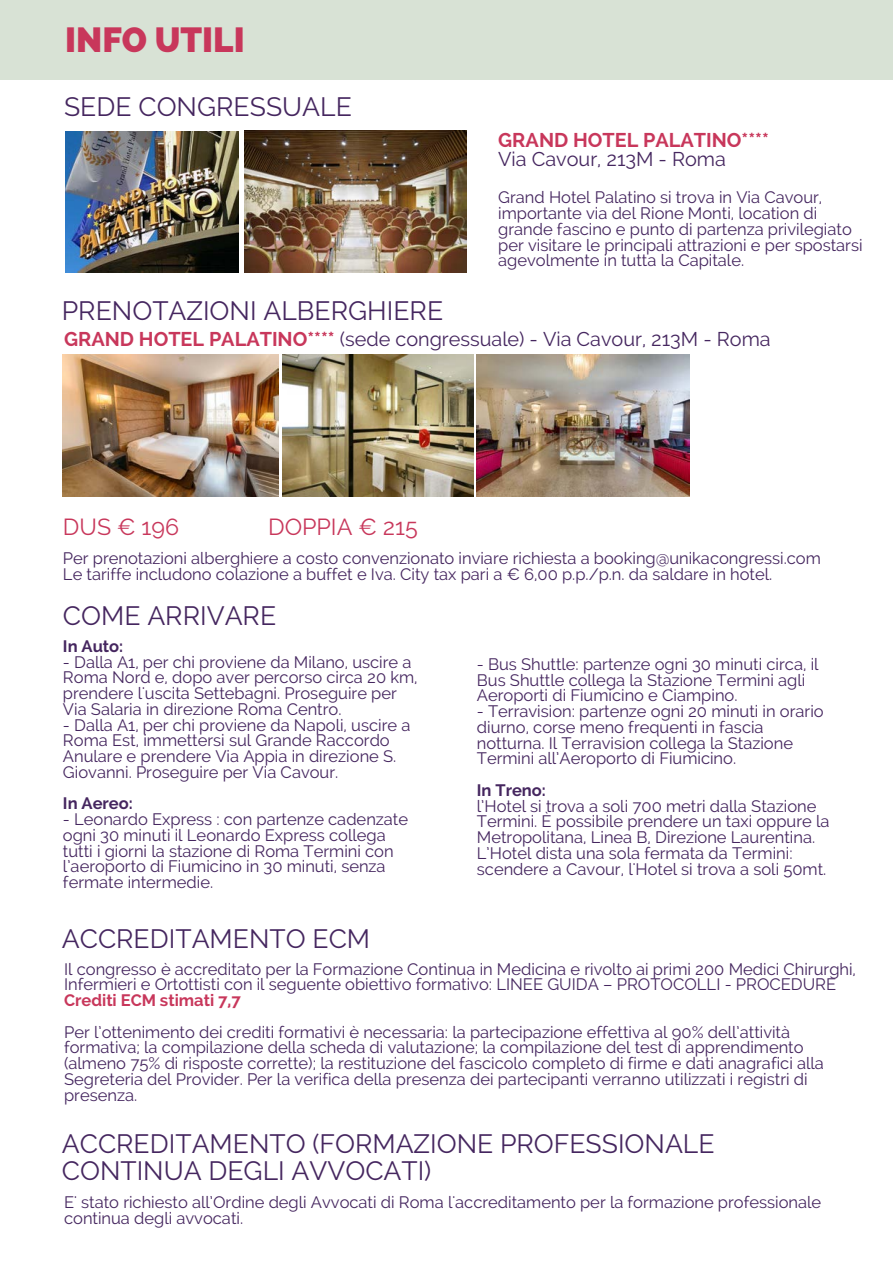
<style>
.page{position:relative;width:893px;height:1263px;background:#fff}
.page>*{position:absolute;margin:0;border:0;box-sizing:border-box;transform-origin:0 0}
.t1{font:800 34.65px "Raleway";color:#c8375b}
.t2{font:26.4px/27px "Raleway";color:#45265f}
.t3{font:23.1px "Raleway";color:#c8375b}
.t4{font:19.8px "Raleway";color:#45265f}
.t5{font:700 19.8px "Raleway";color:#c8375b}
.t6{font:16.5px/15.8px "Raleway";color:#45265f}
.t7{font:700 16.5px "Raleway";color:#45265f}
.t8{font:700 16.5px "Raleway";color:#c8375b}
.s1{font-weight:700;color:#c8375b}
</style>
<div class="page">
<div style="left:0;top:0;width:892px;height:80px;background:#d8e2d5"></div>
<img style="left:65px;top:132px;width:173px;height:140px">
<img style="left:282px;top:354px;width:191px;height:143px">
<img style="left:63px;top:354px;width:216px;height:143px">
<img style="left:244px;top:130px;width:222px;height:142px">
<img style="left:477px;top:354px;width:212px;height:143px">
<h1 class="t1" style="left:65px;top:19px;width:181px">INFO UTILI</h1>
<h2 class="t2" style="left:64px;top:93px;width:289px">SEDE CONGRESSUALE</h2>
<h2 class="t2" style="left:62px;top:298px;width:383px">PRENOTAZIONI ALBERGHIERE</h2>
<p class="t5" style="left:498px;top:128px;width:272px">GRAND HOTEL PALATINO****</p>
<p class="t4" style="left:498px;top:147px;width:229px">Via Cavour, 213M - Roma</p>
<p class="t6" style="left:498px;top:190px;width:366px">Grand Hotel Palatino si trova in Via Cavour, importante via del Rione Monti, location di grande fascino e punto di partenza privilegiato per visitare le principali attrazioni e per spostarsi agevolmente in tutta la Capitale.</p>
<p class="t4" style="left:64px;top:327px;width:708px"><span class="s1">GRAND HOTEL PALATINO****</span> (sede congressuale) - Via Cavour, 213M - Roma</p>
<h3 class="t3" style="left:63px;top:513px;width:118px">DUS € 196</h3>
<h3 class="t3" style="left:268px;top:513px;width:151px">DOPPIA € 215</h3>
<p class="t6" style="left:63px;top:551px;width:759px">Per prenotazioni alberghiere a costo convenzionato inviare richiesta a booking@unikacongressi.com<br>Le tariffe includono colazione a buffet e Iva. City tax pari a € 6,00 p.p./p.n. da saldare in hotel.</p>
<h2 class="t2" style="left:63px;top:602px;width:215px">COME ARRIVARE</h2>
<p class="t7" style="left:63px;top:636px;width:62px">In Auto:</p>
<p class="t6" style="left:63px;top:654px;width:356px">- Dalla A1, per chi proviene da Milano, uscire a Roma Nord e, dopo aver percorso circa 20 km, prendere l'uscita Settebagni. Proseguire per Via Salaria in direzione Roma Centro.</p>
<p class="t6" style="left:63px;top:717px;width:349px">- Dalla A1, per chi proviene da Napoli, uscire a Roma Est, immettersi sul Grande Raccordo Anulare e prendere Via Appia in direzione S.<br>Giovanni. Proseguire per Via Cavour.</p>
<p class="t7" style="left:63px;top:794px;width:71px">In Aereo:</p>
<p class="t6" style="left:63px;top:811px;width:346px">- Leonardo Express : con partenze cadenzate ogni 30 minuti il Leonardo Express collega tutti i giorni la stazione di Roma Termini con l’aeroporto di Fiumicino in 30 minuti, senza fermate intermedie.</p>
<p class="t6" style="left:477px;top:656px;width:343px">- Bus Shuttle: partenze ogni 30 minuti circa, il<br>Bus Shuttle collega la Stazione Termini agli<br>Aeroporti di Fiumicino e Ciampino.</p>
<p class="t6" style="left:477px;top:703px;width:348px">- Terravision: partenze ogni 20 minuti in orario diurno, corse meno frequenti in fascia notturna. Il Terravision collega la Stazione Termini all’Aeroporto di Fiumicino.</p>
<p class="t7" style="left:477px;top:780px;width:70px">In Treno:</p>
<p class="t6" style="left:477px;top:798px;width:354px">l’Hotel si trova a soli 700 metri dalla Stazione Termini. È possibile prendere un taxi oppure la Metropolitana, Linea B, Direzione Laurentina.<br>L’Hotel dista una sola fermata da Termini: scendere a Cavour, l'Hotel si trova a soli 50mt.</p>
<h2 class="t2" style="left:62px;top:925px;width:310px">ACCREDITAMENTO ECM</h2>
<p class="t6" style="left:64px;top:961px;width:793px">Il congresso è accreditato per la Formazione Continua in Medicina e rivolto ai primi 200 Medici Chirurghi,<br>Infermieri e Ortottisti con il seguente obiettivo formativo: LINEE GUIDA – PROTOCOLLI - PROCEDURE</p>
<p class="t8" style="left:64px;top:990px;width:178px">Crediti ECM stimati 7,7</p>
<p class="t6" style="left:64px;top:1024px;width:761px">Per l’ottenimento dei crediti formativi è necessaria: la partecipazione effettiva al 90% dell’attività formativa; la compilazione della scheda di valutazione; la compilazione del test di apprendimento (almeno 75% di risposte corrette); la restituzione del fascicolo completo di firme e dati anagrafici alla Segreteria del Provider. Per la verifica della presenza dei partecipanti verranno utilizzati i registri di presenza.</p>
<h2 class="t2" style="left:62px;top:1130px;width:654px">ACCREDITAMENTO (FORMAZIONE PROFESSIONALE<br>CONTINUA DEGLI AVVOCATI)</h2>
<p class="t6" style="left:64px;top:1195px;width:758px">E' stato richiesto all’Ordine degli Avvocati di Roma l'accreditamento per la formazione professionale continua degli avvocati.</p>
</div>
